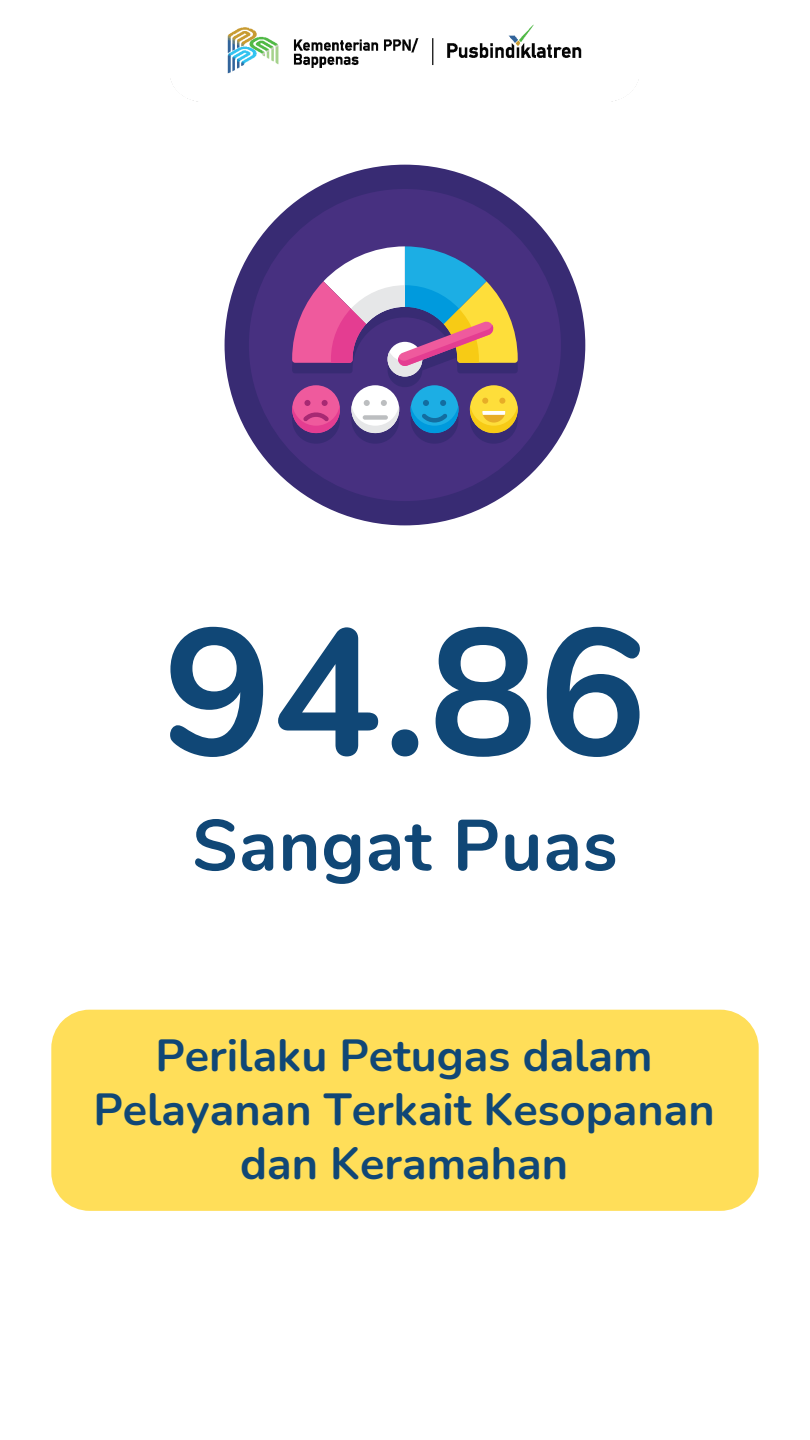
<style>
.page{position:relative;width:810px;height:1440px;background:#fff}
.page>*{position:absolute;margin:0;border:0;box-sizing:border-box;transform-origin:0 0}
.t1{font:700 180px "Nunito";color:#104776}
.t2{font:700 72px "Nunito";letter-spacing:.01em;color:#104776}
.t3{font:700 45px "Nunito";color:#104776}
</style>
<div class="page">
<div style="left:51px;top:1010px;width:708px;height:201px;background:#ffde59"></div>
<img style="left:171px;top:24px;width:468px;height:78px">
<div style="left:225px;top:165px;width:360px;height:360px;background:#382b73;border-radius:50%"></div>
<div style="left:249px;top:189px;width:312px;height:312px;background:#473080;border-radius:50%"></div>
<svg style="left:292px;top:246px;width:226px;height:141px"></svg>
<div style="left:292px;top:385px;width:48px;height:48px;background:#ef5a9d;border-radius:50%"></div>
<svg style="left:292px;top:396px;width:48px;height:47px"></svg>
<div style="left:351px;top:385px;width:48px;height:48px;background:#fff;border-radius:50%"></div>
<svg style="left:351px;top:396px;width:48px;height:47px"></svg>
<div style="left:363px;top:415px;width:25px;height:5px;background:#bcbec0;border-radius:2px"></div>
<div style="left:411px;top:385px;width:47px;height:48px;background:#1caee4;border-radius:50%"></div>
<svg style="left:411px;top:396px;width:47px;height:47px"></svg>
<div style="left:470px;top:385px;width:48px;height:48px;background:#fede3a;border-radius:50%"></div>
<svg style="left:470px;top:396px;width:48px;height:47px"></svg>
<p class="t1" style="left:163px;top:573px;width:485px">94.86</p>
<p class="t2" style="left:192px;top:798px;width:427px">Sangat Puas</p>
<h1 class="t3" style="left:155px;top:1026px;width:499px">Perilaku Petugas dalam</h1>
<h2 class="t3" style="left:94px;top:1080px;width:623px">Pelayanan Terkait Kesopanan</h2>
<p class="t3" style="left:240px;top:1134px;width:330px">dan Keramahan</p>
</div>
